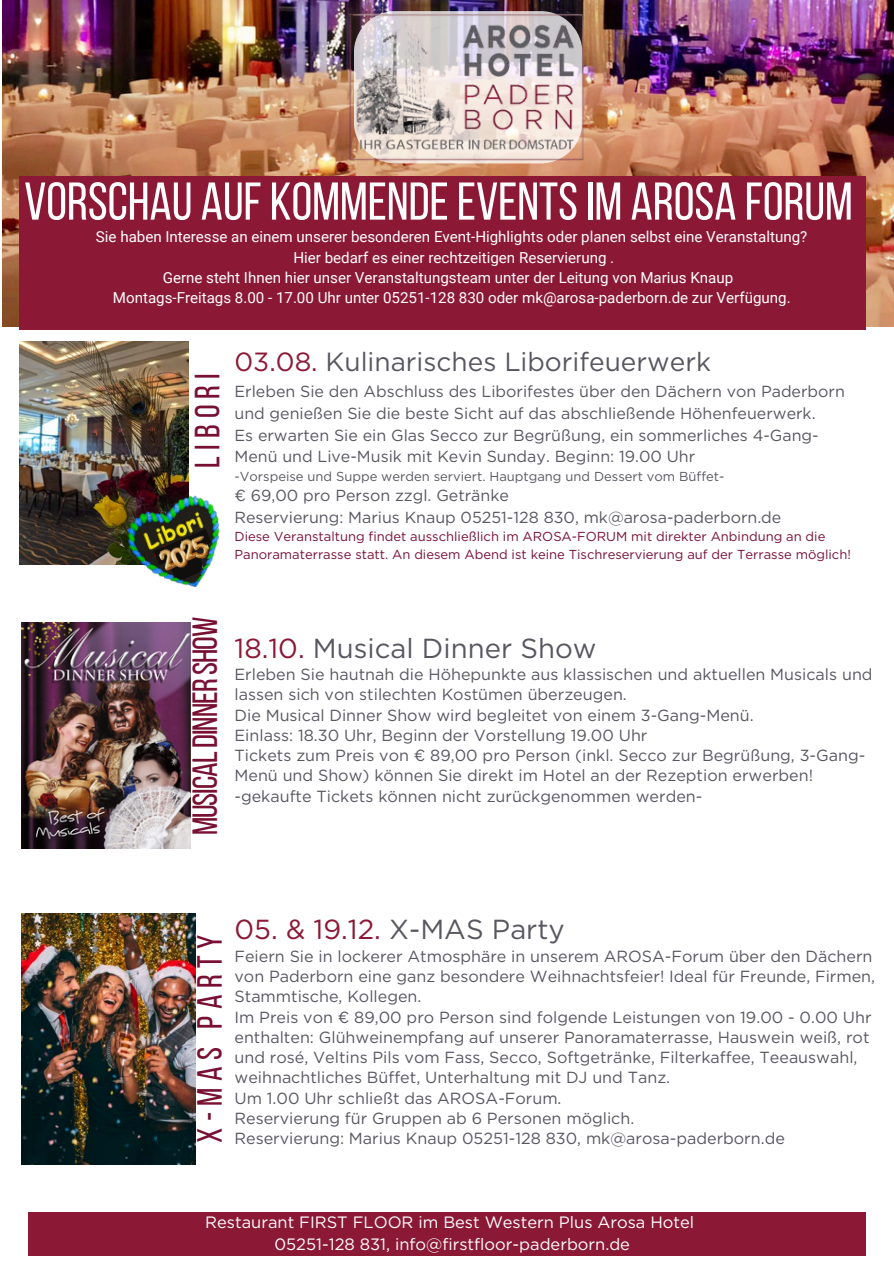
<style>
.page{position:relative;width:894px;height:1264px;background:#fff}
.page>*{position:absolute;margin:0;border:0;box-sizing:border-box;transform-origin:0 0}
.t1{font:53.1px "Bebas Neue";color:#fefdfe}
.t2{font:34.95px "Bebas Neue";letter-spacing:-.03em;color:#781032}
.t3{font:34.95px "Bebas Neue";letter-spacing:.18em;color:#781032}
.t4{font:27.45px "Gotham";color:#595660}
.t5{font:27.45px "Gotham";color:#8b1936}
.t6{font:26.25px "Gotham";color:#595660}
.t7{font:16.5px/22.4px "Gotham";color:#fff;text-align:center}
.t8{font:16.05px/20.2px "Gotham";color:#595660}
.t9{font:15.15px/20.2px "Roboto";color:#fefdfe;text-align:center}
.t10{font:13.05px/17.2px "Gotham";color:#781032}
.t11{font:13.05px "Gotham";color:#595660}
.s1{color:#8b1936}
.s2{color:#595660}
</style>
<div class="page">
<img style="left:3px;top:0;width:890px;height:326px">
<div style="left:28px;top:1211px;width:837px;height:44px;background:#8b1936"></div>
<div style="left:19px;top:176px;width:846px;height:153px;background:#8b1936"></div>
<img style="left:20px;top:341px;width:169px;height:223px">
<img style="left:109px;top:473px;width:111px;height:115px">
<svg style="left:153px;top:528px;width:59px;height:52px"></svg>
<img style="left:157px;top:532px;width:55px;height:43px">
<img style="left:346px;top:11px;width:245px;height:152px">
<img style="left:22px;top:623px;width:169px;height:225px">
<img style="left:22px;top:913px;width:173px;height:251px">
<p class="t1" style="left:24px;top:180px;width:829px">VORSCHAU AUF KOMMENDE EVENTS IM AROSA FORUM</p>
<p class="t9" style="left:96px;top:227px;width:712px">Sie haben Interesse an einem unserer besonderen Event-Highlights oder planen selbst eine Veranstaltung?<br>Hier bedarf es einer rechtzeitigen Reservierung .<br>Gerne steht Ihnen hier unser Veranstaltungsteam unter der Leitung von Marius Knaup<br>Montags-Freitags 8.00 - 17.00 Uhr unter 05251-128 830 oder mk@arosa-paderborn.de zur Verfügung.</p>
<p class="t2" style="left:193px;top:467px;width:96px;rotate:-90deg">LIBORI</p>
<h2 class="t6" style="left:234px;top:346px;width:478px"><span class="s1">03.08.</span> Kulinarisches Liborifeuerwerk</h2>
<p class="t8" style="left:234px;top:381px;width:611px;line-height:21.6px">Erleben Sie den Abschluss des Liborifestes über den Dächern von Paderborn und genießen Sie die beste Sicht auf das abschließende Höhenfeuerwerk.</p>
<p class="t8" style="left:234px;top:424px;width:585px;line-height:21.6px">Es erwarten Sie ein Glas Secco zur Begrüßung, ein sommerliches 4-Gang-<br>Menü und Live-Musik mit Kevin Sunday. Beginn: 19.00 Uhr</p>
<h3 class="t11" style="left:234px;top:468px;width:491px">-Vorspeise und Suppe werden serviert. Hauptgang und Dessert vom Büffet-</h3>
<p class="t8" style="left:234px;top:485px;width:276px">€ 69,00 pro Person zzgl. Getränke</p>
<h4 class="t8" style="left:234px;top:507px;width:548px">Reservierung: Marius Knaup 05251-128 830, mk@arosa-paderborn.de</h4>
<p class="t10" style="left:234px;top:528px;width:617px">Diese Veranstaltung findet ausschließlich im AROSA-FORUM mit direkter Anbindung an die<br>Panoramaterrasse statt. An diesem Abend ist keine Tischreservierung auf der Terrasse möglich!</p>
<h2 class="t2" style="left:191px;top:835px;width:220px;rotate:-90deg">MUSICAL DINNER SHOW</h2>
<p class="t4" style="left:234px;top:631px;width:363px"><span class="s1">18.10.</span> Musical Dinner Show</p>
<p class="t8" style="left:234px;top:664px;width:639px">Erleben Sie hautnah die Höhepunkte aus klassischen und aktuellen Musicals und lassen sich von stilechten Kostümen überzeugen.<br>Die Musical Dinner Show wird begleitet von einem 3-Gang-Menü.<br>Einlass: 18.30 Uhr, Beginn der Vorstellung 19.00 Uhr<br>Tickets zum Preis von € 89,00 pro Person (inkl. Secco zur Begrüßung, 3-Gang-Menü und Show) können Sie direkt im Hotel an der Rezeption erwerben! -gekaufte Tickets können nicht zurückgenommen werden-</p>
<h4 class="t3" style="left:195px;top:1142px;width:209px;rotate:-90deg">X-MAS PARTY</h4>
<h4 class="t5" style="left:234px;top:912px;width:332px">05. &amp; 19.12. <span class="s2">X-MAS Party</span></h4>
<h4 class="t8" style="left:234px;top:945px;width:642px">Feiern Sie in lockerer Atmosphäre in unserem AROSA-Forum über den Dächern von Paderborn eine ganz besondere Weihnachtsfeier! Ideal für Freunde, Firmen, Stammtische, Kollegen.<br>Im Preis von € 89,00 pro Person sind folgende Leistungen von 19.00 - 0.00 Uhr enthalten: Glühweinempfang auf unserer Panoramaterrasse, Hauswein weiß, rot und rosé, Veltins Pils vom Fass, Secco, Softgetränke, Filterkaffee, Teeauswahl, weihnachtliches Büffet, Unterhaltung mit DJ und Tanz.<br>Um 1.00 Uhr schließt das AROSA-Forum.<br>Reservierung für Gruppen ab 6 Personen möglich.</h4>
<h4 class="t8" style="left:234px;top:1128px;width:551px">Reservierung: Marius Knaup 05251-128 830, mk@arosa-paderborn.de</h4>
<p class="t7" style="left:205px;top:1210px;width:490px">Restaurant FIRST FLOOR im Best Western Plus Arosa Hotel<br>05251-128 831, info@firstfloor-paderborn.de</p>
</div>
